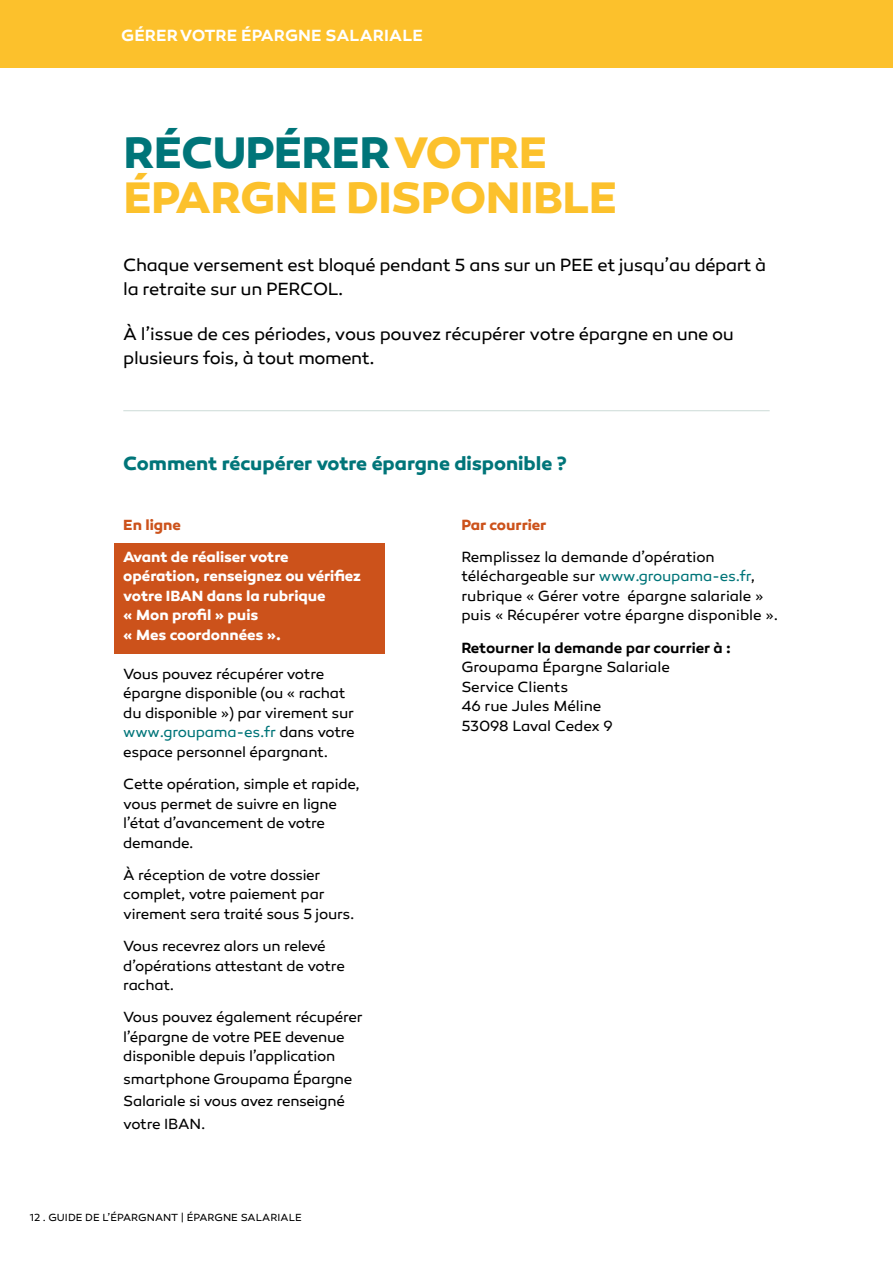
<style>
.page{position:relative;width:893px;height:1263px;background:#fff}
.page>*{position:absolute;margin:0;border:0;box-sizing:border-box;transform-origin:0 0}
.t1{font:700 45px/45px "Canaro";letter-spacing:-.015em;color:#fcc12c}
.t2{font:700 19.5px "Canaro";letter-spacing:-.005em;color:#007579}
.t3{font:18px/24px "Canaro";letter-spacing:-.02em;color:#000}
.t4{font:600 16.5px "Canaro";letter-spacing:.01em;color:#fff}
.t5{font:15px/19.5px "Canaro";letter-spacing:-.015em;color:#000}
.t6{font:700 15px/19.5px "Canaro";letter-spacing:-.005em;color:#fff}
.t7{font:600 15px "Canaro";letter-spacing:-.005em;color:#000}
.t8{font:700 15px "Canaro";letter-spacing:-.005em;color:#cc521b}
.t9{font:10.5px "Canaro";letter-spacing:.01em;color:#000}
.s1{color:#007579}
</style>
<div class="page">
<div style="left:0;top:0;width:893px;height:68px;background:#fcc12c"></div>
<div style="left:115px;top:543px;width:270px;height:111px;background:#cc521b"></div>
<hr style="left:123px;top:410px;width:647px;height:1px;background:#cddbd7">
<p class="t4" style="left:121px;top:25px;width:303px">GÉRER VOTRE ÉPARGNE SALARIALE</p>
<h1 class="t1" style="left:124px;top:130px;width:495px"><span class="s1">RÉCUPÉRER</span> VOTRE<br>ÉPARGNE DISPONIBLE</h1>
<p class="t3" style="left:123px;top:253px;width:644px">Chaque versement est bloqué pendant 5 ans sur un PEE et jusqu’au départ à la retraite sur un PERCOL.</p>
<p class="t3" style="left:123px;top:322px;width:612px">À l’issue de ces périodes, vous pouvez récupérer votre épargne en une ou plusieurs fois, à tout moment.</p>
<h2 class="t2" style="left:123px;top:452px;width:445px">Comment récupérer votre épargne disponible ?</h2>
<p class="t8" style="left:123px;top:515px;width:59px">En ligne</p>
<p class="t6" style="left:123px;top:547px;width:239px">Avant de réaliser votre opération, renseignez ou vérifiez votre IBAN dans la rubrique<br>« Mon profil » puis<br>« Mes coordonnées ».</p>
<p class="t5" style="left:123px;top:664px;width:233px">Vous pouvez récupérer votre épargne disponible (ou « rachat du disponible ») par virement sur <span class="s1">www.groupama-es.fr</span> dans votre espace personnel épargnant.</p>
<p class="t5" style="left:123px;top:774px;width:238px">Cette opération, simple et rapide, vous permet de suivre en ligne l’état d’avancement de votre demande.</p>
<p class="t5" style="left:123px;top:865px;width:233px">À réception de votre dossier complet, votre paiement par virement sera traité sous 5 jours.</p>
<p class="t5" style="left:123px;top:936px;width:223px">Vous recevrez alors un relevé d’opérations attestant de votre rachat.</p>
<p class="t5" style="left:123px;top:1008px;width:241px">Vous pouvez également récupérer l’épargne de votre PEE devenue disponible depuis l’application</p>
<p class="t5" style="left:123px;top:1068px;width:231px;line-height:22.5px">smartphone Groupama Épargne<br>Salariale si vous avez renseigné votre IBAN.</p>
<p class="t9" style="left:30px;top:1211px;width:273px">12 . GUIDE DE L’ÉPARGNANT | ÉPARGNE SALARIALE</p>
<p class="t8" style="left:461px;top:515px;width:87px">Par courrier</p>
<p class="t5" style="left:461px;top:547px;width:318px">Remplissez la demande d’opération téléchargeable sur <span class="s1">www.groupama-es.fr</span>, rubrique « Gérer votre épargne salariale » puis « Récupérer votre épargne disponible ».</p>
<p class="t7" style="left:461px;top:638px;width:271px">Retourner la demande par courrier à :</p>
<p class="t5" style="left:461px;top:657px;width:210px">Groupama Épargne Salariale<br>Service Clients<br>46 rue Jules Méline<br>53098 Laval Cedex 9</p>
</div>
